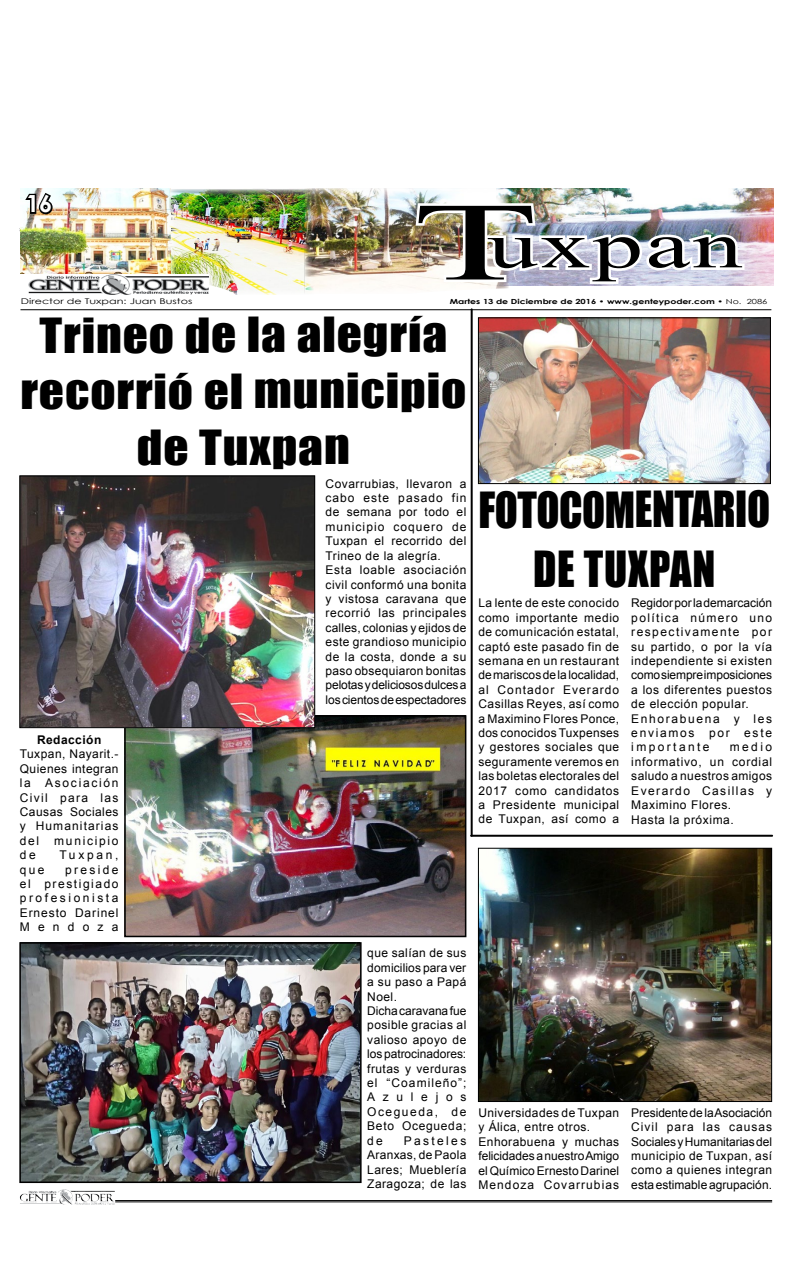
<style>
.page{position:relative;width:792px;height:1276px;background:#fff}
.page>*{position:absolute;margin:0;border:0;box-sizing:border-box;transform-origin:0 0}
.t1{font:111.2px "Times New Roman";color:#000;scale:1.85 1}
.t2{font:65.6px "Times New Roman";letter-spacing:.025em;color:#000;scale:1.53 1}
.t3{font:45.7px/59.4px "Impact";letter-spacing:-.01em;color:#000;text-align:center;scale:.93 1}
.t4{font:44.4px/56.2px "Impact";letter-spacing:.02em;color:#000;text-align:center;scale:1.11 1}
.t5{font:700 25.2px "Century Gothic";color:#fff;scale:1.14 1}
.t6{font:700 23.6px "Century Gothic";color:#fff}
.t7{font:12px/14.4px "Arial";letter-spacing:.04em;color:#000}
.t8{font:700 12px "Arial";letter-spacing:.04em;color:#000}
.t9{font:12px "Arial";letter-spacing:.14em;color:#000}
.t10{font:7.9px "Century Gothic";color:#000;scale:1.41 1}
.t11{font:700 7px "Century Gothic";color:#000;scale:1.33 1}
.s1{font-weight:400}
</style>
<div class="page">
<hr style="left:115px;top:1200px;width:657px;height:1px;background:#000">
<hr style="left:115px;top:1201px;width:657px;height:1px;background:#000">
<img style="left:58px;top:1189px;width:14px;height:13px">
<img style="left:480px;top:319px;width:289px;height:163px">
<div style="left:478px;top:317px;width:293px;height:167px;border:1px solid #000"></div>
<img style="left:21px;top:188px;width:149px;height:85px">
<img style="left:170px;top:188px;width:135px;height:106px">
<svg style="left:20px;top:277px;width:218px;height:34px"></svg>
<img style="left:29px;top:274px;width:180px;height:20px">
<img style="left:305px;top:188px;width:78px;height:103px">
<hr style="left:21px;top:309px;width:750px;height:1px;background:#000">
<img style="left:383px;top:188px;width:391px;height:131px">
<svg style="left:19px;top:189px;width:42px;height:42px"></svg>
<img style="left:22px;top:945px;width:337px;height:235px">
<div style="left:19px;top:942px;width:343px;height:241px;border:2px solid #000"></div>
<img style="left:127px;top:718px;width:336px;height:216px">
<div style="left:124px;top:715px;width:342px;height:222px;border:2px solid #000"></div>
<hr style="left:471px;top:309px;width:2px;height:526px;background:#000">
<hr style="left:471px;top:834px;width:301px;height:2px;background:#000">
<img style="left:21px;top:477px;width:292px;height:249px">
<div style="left:19px;top:475px;width:296px;height:253px;border:1px solid #000"></div>
<img style="left:480px;top:849px;width:290px;height:251px">
<div style="left:478px;top:847px;width:294px;height:255px;border:1px solid #000"></div>
<h3 class="t6" style="left:26px;top:186px;width:28px">16</h3>
<h3 class="t5" style="left:20px;top:188px;width:30px">16</h3>
<p class="t10" style="left:21px;top:295px;width:123px">Director de Tuxpan: Juan Bustos</p>
<h1 class="t1" style="left:412px;top:164px;width:69px">T</h1>
<p class="t11" style="left:450px;top:296px;width:240px">Martes 13 de Diciembre de 2016 • www.genteypoder.com • <span class="s1">No. 2086</span></p>
<h2 class="t2" style="left:488px;top:199px;width:168px">uxpan</h2>
<h3 class="t4" style="left:20px;top:306px;width:403px">Trineo de la alegría recorrió el municipio de Tuxpan</h3>
<p class="t8" style="left:37px;top:731px;width:66px">Redacción</p>
<p class="t7" style="left:20px;top:747px;width:100px;text-align:justify">Tuxpan, Nayarit.- Quienes integran la Asociación Civil para las Causas Sociales y Humanitarias del</p>
<p class="t9" style="left:54px;top:832px;width:66px">municipio</p>
<p class="t7" style="left:20px;top:847px;width:18px">de</p>
<p class="t7" style="left:59px;top:847px;width:61px">Tuxpan,</p>
<p class="t7" style="left:20px;top:862px;width:26px">que</p>
<p class="t7" style="left:20px;top:862px;width:100px;text-align:justify;text-indent:45px">preside el prestigiado profesionista Ernesto Darinel Mendoza</p>
<p class="t7" style="left:326px;top:476px;width:142px">Covarrubias, llevaron a cabo este pasado fin de semana por todo el municipio coquero de<br>Tuxpan el recorrido del<br>Trineo de la alegría.<br>Esta loable asociación civil conformó una bonita y vistosa caravana que recorrió las principales calles, colonias y ejidos de este grandioso municipio de la costa, donde a su paso obsequiaron bonitas pelotas y deliciosos dulces a los cientos de espectadores</p>
<p class="t7" style="left:367px;top:946px;width:101px">que salían de sus domicilios para ver a su paso a Papá<br>Noel.<br>Dicha caravana fue posible gracias al valioso apoyo de los patrocinadores: frutas y verduras el “Coamileño”;<br>Azulejos<br>Ocegueda, de<br>Beto Ocegueda; de</p>
<p class="t7" style="left:367px;top:1133px;width:101px;text-align:justify;text-indent:37px">Pasteles Aranxas, de Paola Lares; Mueblería Zaragoza; de las</p>
<h3 class="t3" style="left:478px;top:478px;width:315px">FOTOCOMENTARIO<br>DE TUXPAN</h3>
<p class="t7" style="left:478px;top:596px;width:142px;text-align:justify">La lente de este conocido como importante medio de comunicación estatal, captó este pasado fin de semana en un restaurant de mariscos de la localidad, al Contador Everardo Casillas Reyes, así como a Maximino Flores Ponce, dos conocidos Tuxpenses y gestores sociales que seguramente veremos en las boletas electorales del 2017 como candidatos a Presidente municipal de Tuxpan, así como a</p>
<p class="t7" style="left:631px;top:596px;width:142px">Regidor por la demarcación política número uno respectivamente por su partido, o por la vía independiente si existen como siempre imposiciones a los diferentes puestos de elección popular.<br>Enhorabuena y les enviamos por este importante</p>
<p class="t7" style="left:631px;top:740px;width:142px;text-indent:99px">medio informativo, un cordial saludo a nuestros amigos<br>Everardo Casillas y<br>Maximino Flores.<br>Hasta la próxima.</p>
<p class="t7" style="left:478px;top:1105px;width:142px">Universidades de Tuxpan y Álica, entre otros.<br>Enhorabuena y muchas felicidades a nuestro Amigo el Químico Ernesto Darinel<br>Mendoza Covarrubias</p>
<p class="t7" style="left:631px;top:1105px;width:142px;text-align:justify">Presidente de la Asociación Civil para las causas Sociales y Humanitarias del municipio de Tuxpan, así como a quienes integran esta estimable agrupación.</p>
</div>
